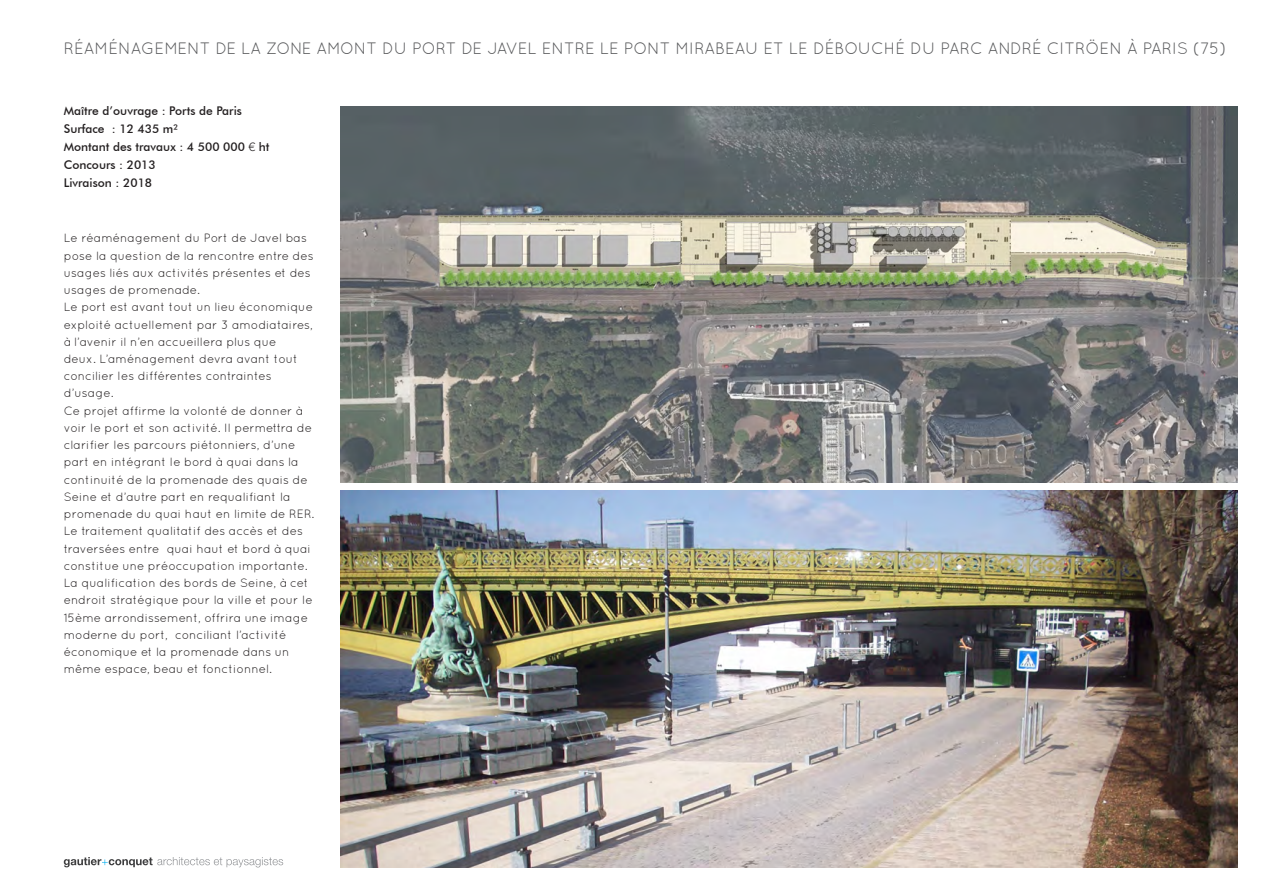
<style>
.page{position:relative;width:1263px;height:893px;background:#fff}
.page>*{position:absolute;margin:0;border:0;box-sizing:border-box;transform-origin:0 0}
.TITRE_1{font:16.5px "Quicksand";color:#57585a}
.TEXTE{font:12px/17.2px "Quicksand";color:#231f20}
.INFO{font:500 12px "Futura BT";color:#231f20}
.s1{font-family:"Helvetica Neue LT Std";font-weight:300}
</style>
<div class="page">
<img style="left:340px;top:106px;width:897px;height:377px">
<img style="left:340px;top:491px;width:897px;height:376px">
<svg style="left:64px;top:857px;width:219px;height:10px"></svg>
<p class="TITRE_1" style="left:64px;top:39px;width:1164px">RÉAMÉNAGEMENT DE LA ZONE AMONT DU PORT DE JAVEL ENTRE LE PONT MIRABEAU ET LE DÉBOUCHÉ DU PARC ANDRÉ CITRÖEN À PARIS (75)</p>
<p class="INFO" style="left:64px;top:104px;width:180px">Maître d’ouvrage : Ports de Paris</p>
<p class="INFO" style="left:64px;top:122px;width:116px">Surface : 12 435 m²</p>
<p class="INFO" style="left:64px;top:140px;width:207px">Montant des travaux : 4 500 000 <span class="s1">€</span> ht</p>
<p class="INFO" style="left:64px;top:158px;width:94px">Concours : 2013</p>
<p class="INFO" style="left:64px;top:176px;width:90px">Livraison : 2018</p>
<p class="TEXTE" style="left:64px;top:229px;width:251px">Le réaménagement du Port de Javel bas pose la question de la rencontre entre des usages liés aux activités présentes et des usages de promenade.</p>
<p class="TEXTE" style="left:64px;top:298px;width:251px">Le port est avant tout un lieu économique exploité actuellement par 3 amodiataires, à l’avenir il n’en accueillera plus que<br>deux. L’aménagement devra avant tout concilier les différentes contraintes d’usage.</p>
<p class="TEXTE" style="left:64px;top:402px;width:252px">Ce projet affirme la volonté de donner à voir le port et son activité. Il permettra de clarifier les parcours piétonniers, d’une part en intégrant le bord à quai dans la continuité de la promenade des quais de Seine et d’autre part en requalifiant la promenade du quai haut en limite de RER.</p>
<p class="TEXTE" style="left:64px;top:522px;width:249px">Le traitement qualitatif des accès et des traversées entre quai haut et bord à quai constitue une préoccupation importante.</p>
<p class="TEXTE" style="left:64px;top:574px;width:251px">La qualification des bords de Seine, à cet endroit stratégique pour la ville et pour le 15ème arrondissement, offrira une image moderne du port, conciliant l’activité économique et la promenade dans un même espace, beau et fonctionnel.</p>
</div>
